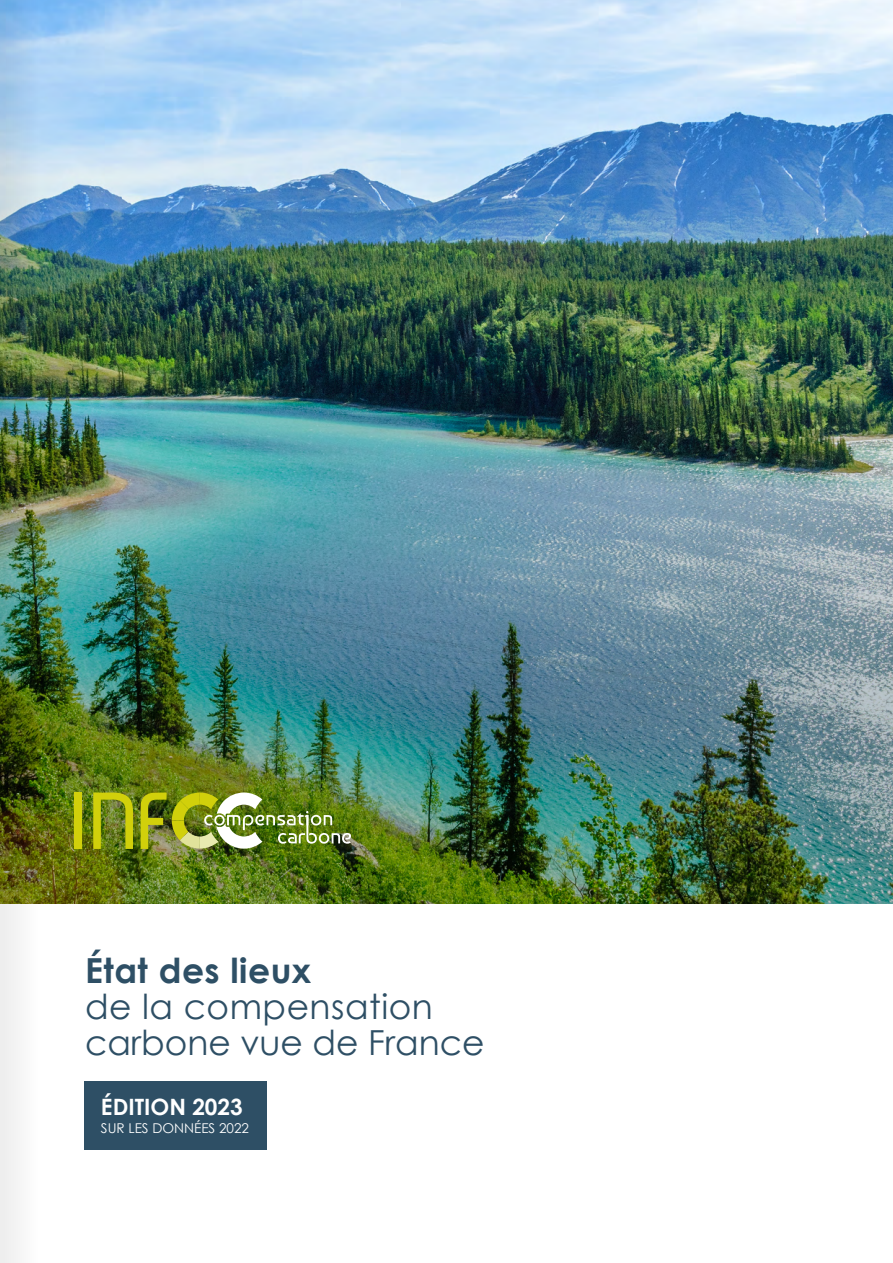
<style>
.page{position:relative;width:893px;height:1263px;background:#fff}
.page>*{position:absolute;margin:0;border:0;box-sizing:border-box;transform-origin:0 0}
.t1{font:34.5px/36px "Century Gothic";color:#2e4f65}
.t2{font:700 34.5px "Century Gothic";letter-spacing:.015em;color:#2e4f65}
.t3{font:700 22.5px "Century Gothic";color:#fff}
.t4{font:13.5px "Century Gothic";color:#fff}
</style>
<div class="page">
<img style="left:51px;top:0;width:842px;height:904px">
<div style="left:84px;top:1081px;width:182px;height:69px;background:#2e4f65"></div>
<div style="left:74px;top:792px;width:8px;height:57px;background:#d1d00b"></div>
<svg style="left:93px;top:792px;width:40px;height:57px;background:#93a018"></svg>
<img style="left:141px;top:792px;width:210px;height:57px">
<img style="left:0;top:0;width:51px;height:1263px">
<p class="t2" style="left:85px;top:954px;width:228px">État des lieux</p>
<p class="t1" style="left:85px;top:991px;width:401px">de la compensation carbone vue de France</p>
<p class="t3" style="left:101px;top:1097px;width:143px">ÉDITION 2023</p>
<p class="t4" style="left:101px;top:1122px;width:150px">SUR LES DONNÉES 2022</p>
</div>
